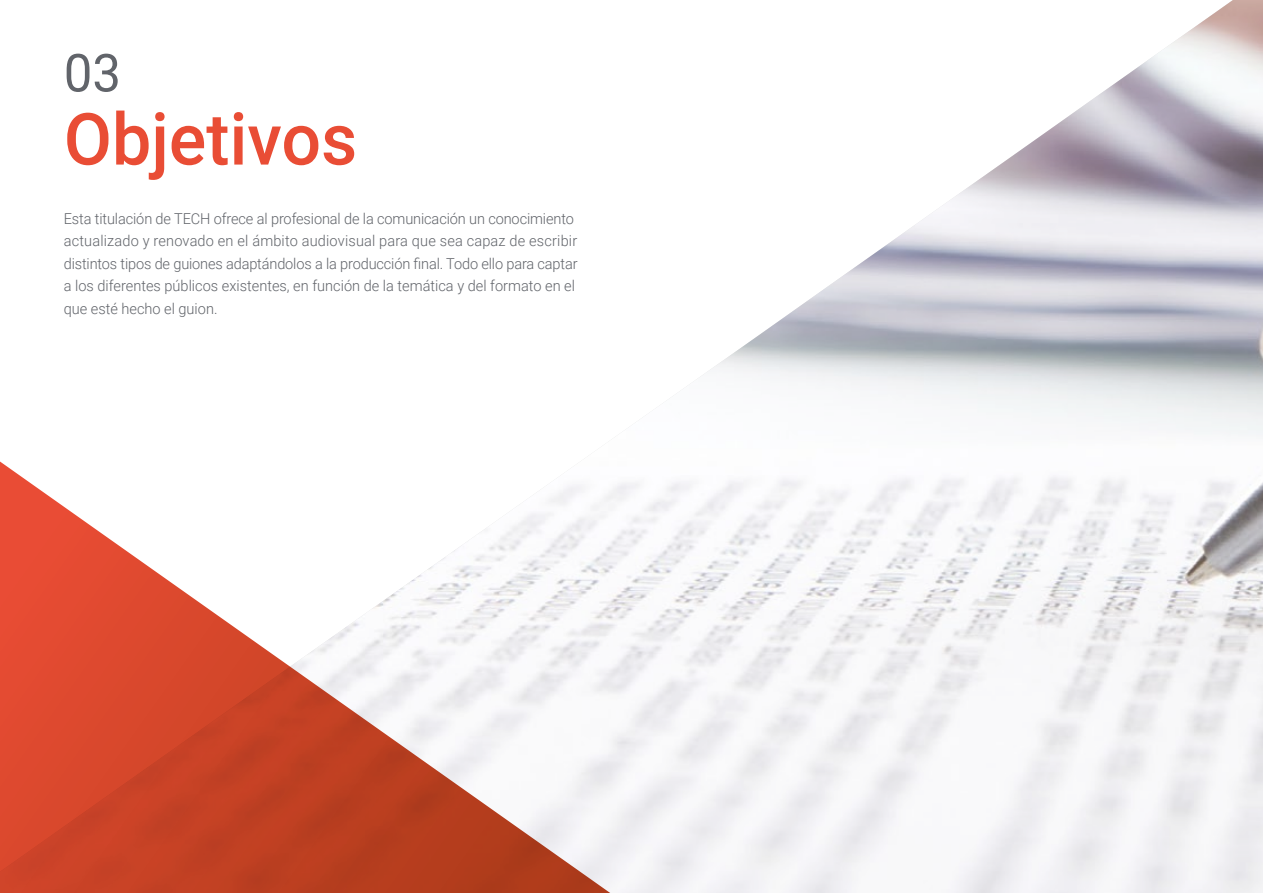
<style>
.page{position:relative;width:1263px;height:893px;background:#fff}
.page>*{position:absolute;margin:0;border:0;box-sizing:border-box;transform-origin:0 0}
.t1{font:500 72px "Roboto";color:#e94d35}
.t2{font:52.5px "Roboto";color:#61646a}
.t3{font:300 15px/22.5px "Roboto";letter-spacing:-.005em;color:#61646a}
</style>
<div class="page">
<img style="left:640px;top:0;width:623px;height:893px">
<svg style="left:0;top:461px;width:640px;height:432px"></svg>
<h2 class="t2" style="left:64px;top:36px;width:59px">03</h2>
<h1 class="t1" style="left:64px;top:89px;width:295px">Objetivos</h1>
<p class="t3" style="left:64px;top:207px;width:515px">Esta titulación de TECH ofrece al profesional de la comunicación un conocimiento actualizado y renovado en el ámbito audiovisual para que sea capaz de escribir distintos tipos de guiones adaptándolos a la producción final. Todo ello para captar a los diferentes públicos existentes, en función de la temática y del formato en el que esté hecho el guion.</p>
</div>
